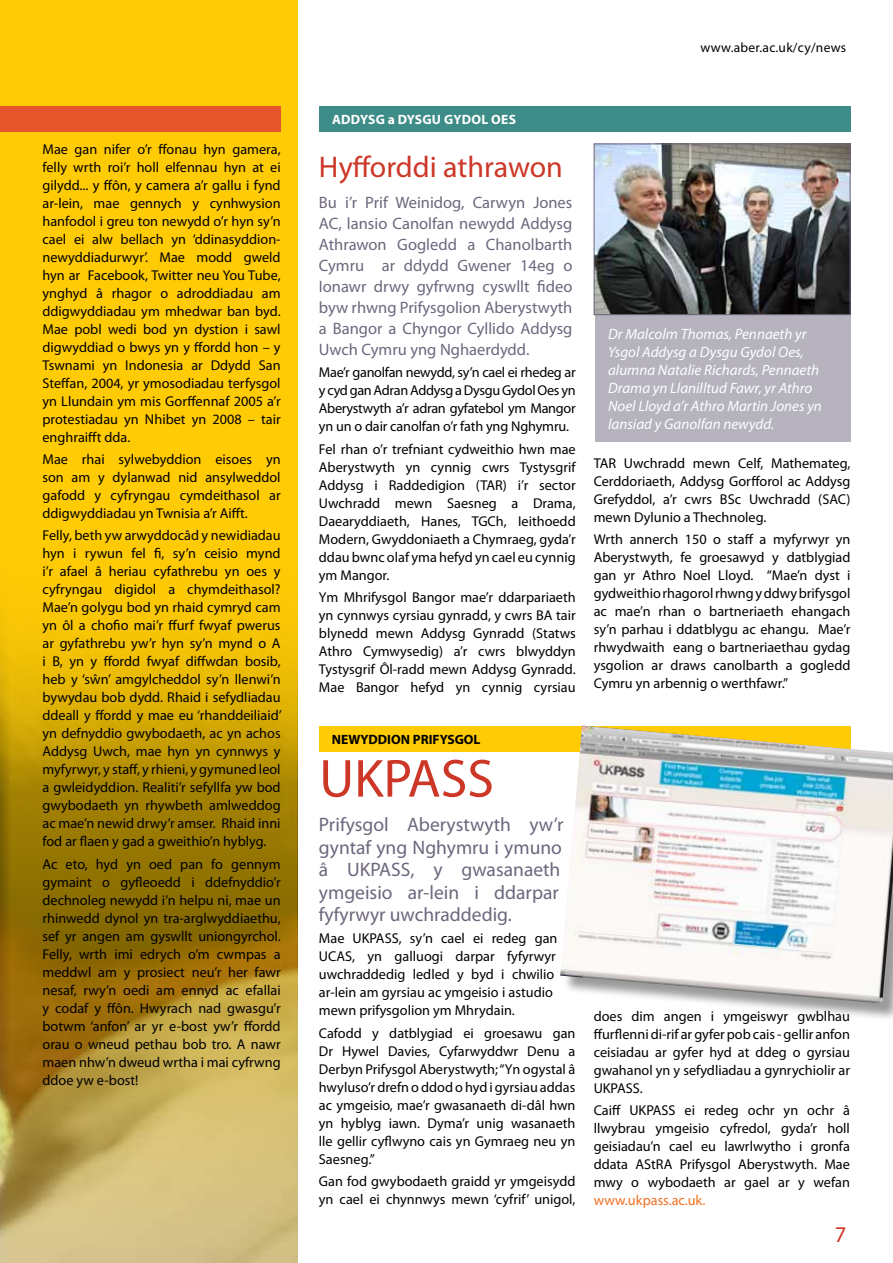
<style>
.page{position:relative;width:893px;height:1263px;background:#fff}
.page>*{position:absolute;margin:0;border:0;box-sizing:border-box;transform-origin:0 0}
.t1{font:54px "Myriad Pro";color:#cd3727}
.t2{font:30px "Myriad Pro";color:#cd3727}
.t3{font:22.5px "Myriad Pro";color:#cd3727}
.t4{font:19.5px/22.5px "Myriad Pro";color:#6e667d}
.t5{font:16.5px/21px "Myriad Pro";color:#6e667d;text-align:justify}
.t6{font:italic 15px/18px "Myriad Pro";color:#fff}
.t7{font:14.25px/18px "Myriad Pro";color:#000;text-align:justify}
.t8{font:14.25px "Myriad Pro";color:#f36f21}
.t9{font:13.5px "Myriad Pro";letter-spacing:.02em;color:#000}
.t10{font:700 13.5px "Myriad Pro";letter-spacing:.02em;color:#fff}
.t11{font:700 13.5px "Myriad Pro";color:#000}
</style>
<div class="page">
<div style="left:0;top:0;width:298px;height:1263px;background:#ffcb05"></div>
<img style="left:596px;top:146px;width:252px;height:167px">
<div style="left:594px;top:144px;width:256px;height:171px;border:1px solid #6e667d"></div>
<div style="left:595px;top:314px;width:255px;height:128px;background:#b6b2be"></div>
<svg style="left:0;top:619px;width:298px;height:644px;background:#ba9929"></svg>
<div style="left:0;top:106px;width:281px;height:26px;background:#e7552c"></div>
<div style="left:319px;top:106px;width:531px;height:26px;background:#3e8c87"></div>
<div style="left:319px;top:726px;width:531px;height:25px;background:#ffcb05"></div>
<div style="left:563px;top:728px;width:330px;height:294px;background:#000;opacity:.4"></div>
<img style="left:560px;top:726px;width:333px;height:278px">
<p class="t7" style="left:43px;top:140px;width:240px">Mae gan nifer o’r ffonau hyn gamera, felly wrth roi’r holl elfennau hyn at ei gilydd... y ffôn, y camera a’r gallu i fynd ar-lein, mae gennych y cynhwysion hanfodol i greu ton newydd o’r hyn sy’n cael ei alw bellach yn ‘ddinasyddion&shy;newyddiadurwyr’. Mae modd gweld hyn ar Facebook, Twitter neu You Tube, ynghyd â rhagor o adroddiadau am ddigwyddiadau ym mhedwar ban byd.<br>Mae pobl wedi bod yn dystion i sawl digwyddiad o bwys yn y ffordd hon – y Tswnami yn Indonesia ar Ddydd San Steffan, 2004, yr ymosodiadau terfysgol yn Llundain ym mis Gorffennaf 2005 a’r protestiadau yn Nhibet yn 2008 – tair enghraifft dda.</p>
<p class="t7" style="left:43px;top:450px;width:240px">Mae rhai sylwebyddion eisoes yn son am y dylanwad nid ansylweddol gafodd y cyfryngau cymdeithasol ar ddigwyddiadau yn Twnisia a’r Aifft.</p>
<p class="t7" style="left:43px;top:526px;width:241px">Felly, beth yw arwyddocâd y newidiadau hyn i rywun fel fi, sy’n ceisio mynd i’r afael â heriau cyfathrebu yn oes y cyfryngau digidol a chymdeithasol?<br>Mae’n golygu bod yn rhaid cymryd cam yn ôl a chofio mai’r ffurf fwyaf pwerus ar gyfathrebu yw’r hyn sy’n mynd o A i B, yn y ffordd fwyaf diffwdan bosib, heb y ‘sŵn’ amgylcheddol sy’n llenwi’n bywydau bob dydd. Rhaid i sefydliadau ddeall y ffordd y mae eu ‘rhanddeiliaid’ yn defnyddio gwybodaeth, ac yn achos Addysg Uwch, mae hyn yn cynnwys y myfyrwyr, y staff, y rhieni, y gymuned leol a gwleidyddion. Realiti’r sefyllfa yw bod gwybodaeth yn rhywbeth amlweddog ac mae’n newid drwy’r amser. Rhaid inni fod ar flaen y gad a gweithio’n hyblyg.</p>
<p class="t7" style="left:43px;top:855px;width:240px">Ac eto, hyd yn oed pan fo gennym gymaint o gyfleoedd i ddefnyddio’r dechnoleg newydd i’n helpu ni, mae un rhinwedd dynol yn tra-arglwyddiaethu, sef yr angen am gyswllt uniongyrchol.<br>Felly, wrth imi edrych o’m cwmpas a meddwl am y prosiect neu’r her fawr nesaf, rwy’n oedi am ennyd ac efallai y codaf y ffôn. Hwyrach nad gwasgu’r botwm ‘anfon’ ar yr e-bost yw’r ffordd orau o wneud pethau bob tro. A nawr maen nhw’n dweud wrtha i mai cyfrwng ddoe yw e-bost!</p>
<p class="t9" style="left:700px;top:39px;width:147px">www.aber.ac.uk/cy/news</p>
<p class="t10" style="left:332px;top:111px;width:19px">ADDYSG</p>
<p class="t10" style="left:388px;top:111px;width:29px">A DYSGU</p>
<p class="t10" style="left:444px;top:111px;width:20px">GYDOL</p>
<p class="t10" style="left:491px;top:111px;width:18px">OES</p>
<h2 class="t2" style="left:319px;top:148px;width:245px">Hyfforddi athrawon</h2>
<p class="t5" style="left:319px;top:192px;width:255px">Bu i’r Prif Weinidog, Carwyn Jones AC, lansio Canolfan newydd Addysg Athrawon Gogledd a Chanolbarth Cymru ar ddydd Gwener 14eg o Ionawr drwy gyfrwng cyswllt fideo byw rhwng Prifysgolion Aberystwyth a Bangor a Chyngor Cyllido Addysg Uwch Cymru yng Nghaerdydd.</p>
<p class="t7" style="left:319px;top:363px;width:258px">Mae’r ganolfan newydd, sy’n cael ei rhedeg ar y cyd gan Adran Addysg a Dysgu Gydol Oes yn Aberystwyth a’r adran gyfatebol ym Mangor yn un o dair canolfan o’r fath yng Nghymru.</p>
<p class="t7" style="left:319px;top:439px;width:258px">Fel rhan o’r trefniant cydweithio hwn mae Aberystwyth yn cynnig cwrs Tystysgrif Addysg i Raddedigion (TAR) i’r sector Uwchradd mewn Saesneg a Drama, Daearyddiaeth, Hanes, TGCh, Ieithoedd Modern, Gwyddoniaeth a Chymraeg, gyda’r ddau bwnc olaf yma hefyd yn cael eu cynnig ym Mangor.</p>
<p class="t7" style="left:319px;top:588px;width:258px">Ym Mhrifysgol Bangor mae’r ddarpariaeth yn cynnwys cyrsiau gynradd, y cwrs BA tair blynedd mewn Addysg Gynradd (Statws Athro Cymwysedig) a’r cwrs blwyddyn Tystysgrif Ôl-radd mewn Addysg Gynradd.<br>Mae Bangor hefyd yn cynnig cyrsiau</p>
<p class="t11" style="left:332px;top:730px;width:150px">NEWYDDION PRIFYSGOL</p>
<h1 class="t1" style="left:319px;top:745px;width:176px">UKPASS</h1>
<h3 class="t4" style="left:319px;top:813px;width:246px">Prifysgol Aberystwyth yw’r gyntaf yng Nghymru i ymuno â UKPASS, y gwasanaeth ymgeisio ar-lein i ddarpar fyfyrwyr uwchraddedig.</h3>
<p class="t7" style="left:319px;top:929px;width:240px;text-align:left">Mae UKPASS, sy’n cael ei redeg gan UCAS, yn galluogi darpar fyfyrwyr uwchraddedig ledled y byd i chwilio ar-lein am gyrsiau ac ymgeisio i astudio mewn prifysgolion ym Mhrydain.</p>
<p class="t7" style="left:319px;top:1024px;width:258px">Cafodd y datblygiad ei groesawu gan Dr Hywel Davies, Cyfarwyddwr Denu a Derbyn Prifysgol Aberystwyth; “Yn ogystal â hwyluso’r drefn o ddod o hyd i gyrsiau addas ac ymgeisio, mae’r gwasanaeth di-dâl hwn yn hyblyg iawn. Dyma’r unig wasanaeth lle gellir cyflwyno cais yn Gymraeg neu yn Saesneg.”</p>
<p class="t7" style="left:319px;top:1172px;width:258px">Gan fod gwybodaeth graidd yr ymgeisydd yn cael ei chynnwys mewn ‘cyfrif’ unigol,</p>
<p class="t6" style="left:608px;top:325px;width:215px">Dr Malcolm Thomas, Pennaeth yr<br>Ysgol Addysg a Dysgu Gydol Oes, alumna Natalie Richards, Pennaeth<br>Drama yn Llanilltud Fawr, yr Athro<br>Noel Lloyd a’r Athro Martin Jones yn lansiad y Ganolfan newydd.</p>
<p class="t7" style="left:594px;top:453px;width:258px">TAR Uwchradd mewn Celf, Mathemateg, Cerddoriaeth, Addysg Gorfforol ac Addysg Grefyddol, a’r cwrs BSc Uwchradd (SAC) mewn Dylunio a Thechnoleg.</p>
<p class="t7" style="left:594px;top:530px;width:258px">Wrth annerch 150 o staff a myfyrwyr yn Aberystwyth, fe groesawyd y datblygiad gan yr Athro Noel Lloyd. “Mae’n dyst i gydweithio rhagorol rhwng y ddwy brifysgol ac mae’n rhan o bartneriaeth ehangach sy’n parhau i ddatblygu ac ehangu. Mae’r rhwydwaith eang o bartneriaethau gydag ysgolion ar draws canolbarth a gogledd Cymru yn arbennig o werthfawr.”</p>
<p class="t7" style="left:594px;top:1007px;width:258px">does dim angen i ymgeiswyr gwblhau ffurflenni di-rif ar gyfer pob cais - gellir anfon ceisiadau ar gyfer hyd at ddeg o gyrsiau gwahanol yn y sefydliadau a gynrychiolir ar UKPASS.</p>
<p class="t7" style="left:594px;top:1101px;width:258px">Caiff UKPASS ei redeg ochr yn ochr â llwybrau ymgeisio cyfredol, gyda’r holl geisiadau’n cael eu lawrlwytho i gronfa ddata AStRA Prifysgol Aberystwyth. Mae mwy o wybodaeth ar gael ar y wefan</p>
<p class="t8" style="left:594px;top:1191px;width:113px">www.ukpass.ac.uk.</p>
<h3 class="t3" style="left:835px;top:1220px;width:13px">7</h3>
</div>
